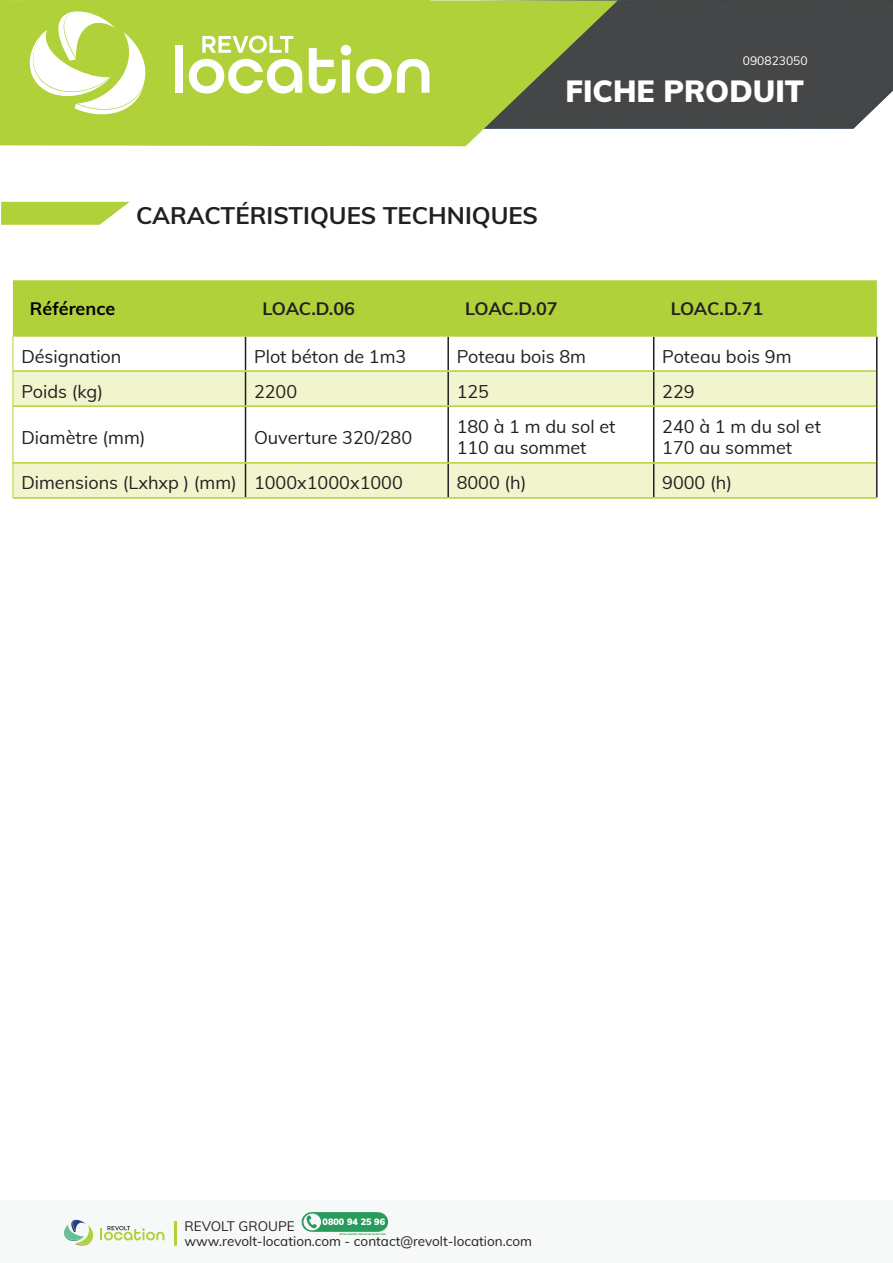
<style>
.page{position:relative;width:893px;height:1263px;background:#fff}
.page>*{position:absolute;margin:0;border:0;box-sizing:border-box;transform-origin:0 0}
.t1{font:900 30px "Muli";color:#fff}
.t2{font:700 24px "Muli";color:#231f20}
.t3{font:18px "Muli";color:#231f20}
.t4{font:700 18px "Muli";letter-spacing:-.02em;color:#231f20}
.t5{font:700 18px "Muli";color:#000001}
.t6{font:13.5px/14.7px "Muli";color:#231f20}
.t7{font:12px "Muli";color:#fff}
.t8{font:9.3px "Muli";color:#fff}
.t9{font:900 9px "Muli";color:#fff}
.t10{font:900 2.1px "Muli";letter-spacing:.04em;color:#1fa449}
</style>
<div class="page">
<div style="left:1px;top:1200px;width:892px;height:63px;background:#f7f8f8"></div>
<div style="left:618px;top:0;width:275px;height:129px;background:#444647"></div>
<svg style="left:0;top:0;width:618px;height:146px;background:#9bb24b"></svg>
<svg style="left:100px;top:1226px;width:64px;height:14px"></svg>
<svg style="left:64px;top:1220px;width:29px;height:26px"></svg>
<div style="left:174px;top:1221px;width:3px;height:25px;border:2px solid #b0d13a"></div>
<svg style="left:302px;top:1212px;width:86px;height:20px;background:#4aaa76"></svg>
<div style="left:30px;top:0;width:399px;height:136px;background:#b0d13a"></div>
<svg style="left:202px;top:36px;width:91px;height:17px"></svg>
<div style="left:175px;top:45px;width:7px;height:48px;background:#fff"></div>
<svg style="left:189px;top:59px;width:113px;height:35px"></svg>
<svg style="left:309px;top:45px;width:120px;height:49px"></svg>
<svg style="left:30px;top:11px;width:116px;height:103px"></svg>
<svg style="left:1px;top:202px;width:129px;height:23px;background:#bad653"></svg>
<div style="left:13px;top:280px;width:864px;height:55px;background:#b0d13a"></div>
<div style="left:14px;top:372px;width:862px;height:125px;background:#f1f5cd"></div>
<svg style="left:14px;top:407px;width:862px;height:55px"></svg>
<hr style="left:245px;top:337px;width:1px;height:33px;background:#231f20">
<hr style="left:447px;top:337px;width:2px;height:33px;background:#231f20">
<hr style="left:653px;top:337px;width:1px;height:33px;background:#231f20">
<hr style="left:876px;top:337px;width:1px;height:34px;background:#231f20">
<hr style="left:245px;top:372px;width:1px;height:33px;background:#231f20">
<hr style="left:447px;top:372px;width:2px;height:33px;background:#231f20">
<hr style="left:653px;top:372px;width:1px;height:33px;background:#231f20">
<hr style="left:876px;top:371px;width:1px;height:35px;background:#231f20">
<hr style="left:245px;top:407px;width:1px;height:55px;background:#231f20">
<hr style="left:447px;top:407px;width:2px;height:55px;background:#231f20">
<hr style="left:653px;top:407px;width:1px;height:55px;background:#231f20">
<hr style="left:876px;top:406px;width:1px;height:57px;background:#231f20">
<hr style="left:245px;top:464px;width:1px;height:33px;background:#231f20">
<hr style="left:447px;top:464px;width:2px;height:33px;background:#231f20">
<hr style="left:653px;top:464px;width:1px;height:33px;background:#231f20">
<hr style="left:876px;top:463px;width:1px;height:34px;background:#231f20">
<hr style="left:13px;top:335px;width:232px;height:2px;background:#b0d13a">
<hr style="left:245px;top:335px;width:203px;height:2px;background:#b0d13a">
<hr style="left:448px;top:335px;width:206px;height:2px;background:#b0d13a">
<hr style="left:654px;top:335px;width:223px;height:2px;background:#b0d13a">
<hr style="left:13px;top:370px;width:232px;height:2px;background:#b0d13a">
<hr style="left:245px;top:370px;width:203px;height:2px;background:#b0d13a">
<hr style="left:448px;top:370px;width:206px;height:2px;background:#b0d13a">
<hr style="left:654px;top:370px;width:222px;height:2px;background:#b0d13a">
<hr style="left:13px;top:405px;width:232px;height:2px;background:#b0d13a">
<hr style="left:245px;top:405px;width:203px;height:2px;background:#b0d13a">
<hr style="left:448px;top:405px;width:206px;height:2px;background:#b0d13a">
<hr style="left:654px;top:405px;width:222px;height:2px;background:#b0d13a">
<hr style="left:13px;top:462px;width:232px;height:2px;background:#b0d13a">
<hr style="left:245px;top:462px;width:203px;height:2px;background:#b0d13a">
<hr style="left:448px;top:462px;width:206px;height:2px;background:#b0d13a">
<hr style="left:654px;top:462px;width:222px;height:2px;background:#b0d13a">
<hr style="left:13px;top:497px;width:232px;height:2px;background:#b0d13a">
<hr style="left:245px;top:497px;width:203px;height:2px;background:#b0d13a">
<hr style="left:448px;top:497px;width:206px;height:2px;background:#b0d13a">
<hr style="left:654px;top:497px;width:223px;height:2px;background:#b0d13a">
<hr style="left:13px;top:337px;width:1px;height:34px;background:#b0d13a">
<hr style="left:13px;top:371px;width:1px;height:35px;background:#b0d13a">
<hr style="left:13px;top:406px;width:1px;height:57px;background:#b0d13a">
<hr style="left:13px;top:463px;width:1px;height:34px;background:#b0d13a">
<p class="t7" style="left:743px;top:52px;width:66px">090823050</p>
<p class="t1" style="left:566px;top:70px;width:240px">FICHE PRODUIT</p>
<p class="t2" style="left:136px;top:197px;width:403px">CARACTÉRISTIQUES TECHNIQUES</p>
<p class="t5" style="left:30px;top:296px;width:87px">Référence</p>
<p class="t4" style="left:263px;top:296px;width:94px">LOAC.D.06</p>
<p class="t4" style="left:465px;top:296px;width:94px">LOAC.D.07</p>
<p class="t4" style="left:671px;top:296px;width:94px">LOAC.D.71</p>
<p class="t3" style="left:21px;top:343px;width:102px">Désignation</p>
<p class="t3" style="left:254px;top:343px;width:154px">Plot béton de 1m3</p>
<p class="t3" style="left:457px;top:343px;width:131px">Poteau bois 8m</p>
<p class="t3" style="left:662px;top:343px;width:131px">Poteau bois 9m</p>
<p class="t3" style="left:21px;top:378px;width:83px">Poids (kg)</p>
<p class="t3" style="left:254px;top:378px;width:45px">2200</p>
<p class="t3" style="left:457px;top:378px;width:34px">125</p>
<p class="t3" style="left:662px;top:378px;width:34px">229</p>
<p class="t3" style="left:21px;top:424px;width:126px">Diamètre (mm)</p>
<p class="t3" style="left:254px;top:424px;width:160px">Ouverture 320/280</p>
<p class="t3" style="left:457px;top:413px;width:160px">180 à 1 m du sol et</p>
<p class="t3" style="left:457px;top:435px;width:131px">110 au sommet</p>
<p class="t3" style="left:662px;top:413px;width:160px">240 à 1 m du sol et</p>
<p class="t3" style="left:662px;top:435px;width:131px">170 au sommet</p>
<p class="t3" style="left:21px;top:470px;width:217px">Dimensions (Lxhxp ) (mm)</p>
<p class="t3" style="left:254px;top:470px;width:150px">1000x1000x1000</p>
<p class="t3" style="left:457px;top:470px;width:71px">8000 (h)</p>
<p class="t3" style="left:662px;top:470px;width:71px">9000 (h)</p>
<p class="t8" style="left:324px;top:1214px;width:64px">0800.94.25.93</p>
<p class="t6" style="left:184px;top:1218px;width:349px">REVOLT GROUPE<br>www.revolt-location.com - contact@revolt-location.com</p>
<p class="t9" style="left:323px;top:1215px;width:64px">0800 94 25 96</p>
<p class="t10" style="left:339px;top:1233px;width:48px">APPEL GRATUIT DEPUIS UN POSTE FIXE</p>
</div>
